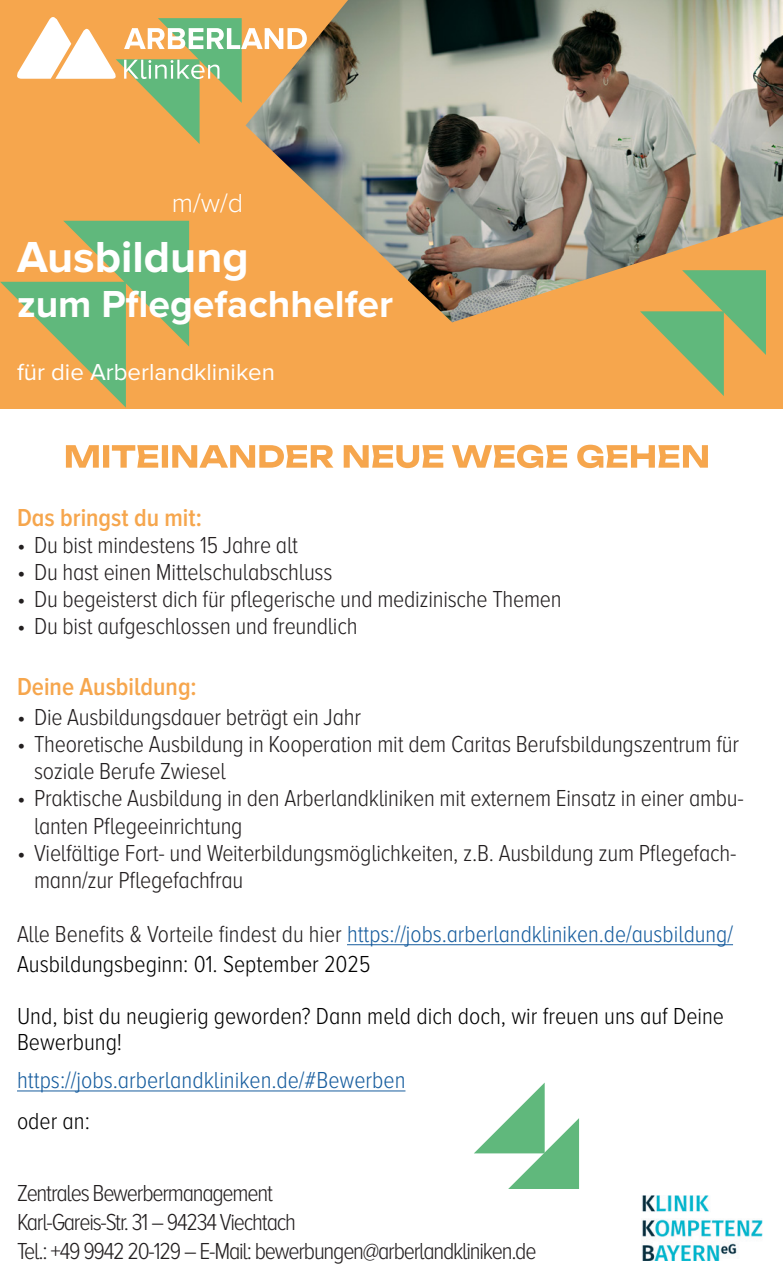
<style>
.page{position:relative;width:783px;height:1276px;background:#fff}
.page>*{position:absolute;margin:0;border:0;box-sizing:border-box;transform-origin:0 0}
.t1{font:700 45px "Proxima Nova";color:#fff}
.t2{font:700 39px "Proxima Nova";color:#fff}
.t3{font:300 27px "Proxima Nova";color:#fff}
.t4{font:600 25.5px "Proxima Nova A Cond";color:#f6a64d}
.t5{font:300 24px/27px "Proxima Nova A Cond";letter-spacing:-.01em;color:#231f20}
.t6{font:300 24px/30.6px "Proxima Nova A Cond";color:#175d9e}
.t7{font:300 24px/28.8px "Proxima Nova A Cond";letter-spacing:-.05em;color:#231f20}
.t8{font:300 24px/25.8px "Proxima Nova A Cond";color:#000}
.t9{font:24px "Proxima Nova";color:#fff}
.s1{color:#231f20}
.s2{color:#000}
</style>
<div class="page">
<div style="left:0;top:0;width:782px;height:408px;background:#f6a64d"></div>
<img style="left:642px;top:1195px;width:121px;height:65px">
<hr style="left:347px;top:944px;width:385px;height:1px;background:#175d9e">
<hr style="left:17px;top:1090px;width:388px;height:1px;background:#175d9e">
<img style="left:265px;top:0;width:517px;height:322px">
<svg style="left:17px;top:13px;width:290px;height:131px"></svg>
<svg style="left:0;top:221px;width:189px;height:186px"></svg>
<svg style="left:474px;top:1082px;width:105px;height:107px"></svg>
<svg style="left:639px;top:270px;width:126px;height:126px"></svg>
<svg style="left:66px;top:445px;width:641px;height:23px"></svg>
<p class="t3" style="left:172px;top:187px;width:73px">m/w/d</p>
<h1 class="t1" style="left:17px;top:231px;width:233px">Ausbildung</h1>
<h2 class="t2" style="left:17px;top:282px;width:377px">zum Pflegefachhelfer</h2>
<p class="t9" style="left:17px;top:358px;width:259px">für die Arberlandkliniken</p>
<p class="t4" style="left:17px;top:504px;width:186px">Das bringst du mit:</p>
<p class="t5" style="left:17px;top:531px;width:282px">• Du bist mindestens 15 Jahre alt</p>
<p class="t5" style="left:17px;top:558px;width:317px">• Du hast einen Mittelschulabschluss</p>
<p class="t5" style="left:17px;top:585px;width:546px">• Du begeisterst dich für pflegerische und medizinische Themen</p>
<p class="t5" style="left:17px;top:612px;width:342px">• Du bist aufgeschlossen und freundlich</p>
<p class="t4" style="left:17px;top:673px;width:181px">Deine Ausbildung:</p>
<p class="t5" style="left:17px;top:704px;width:345px">• Die Ausbildungsdauer beträgt ein Jahr</p>
<p class="t5" style="left:34px;top:731px;width:706px;text-indent:-17px">• Theoretische Ausbildung in Kooperation mit dem Caritas Berufsbildungszentrum für soziale Berufe Zwiesel</p>
<p class="t5" style="left:34px;top:785px;width:711px;text-indent:-17px">• Praktische Ausbildung in den Arberlandkliniken mit externem Einsatz in einer ambu&shy;lanten Pflegeeinrichtung</p>
<p class="t5" style="left:34px;top:839px;width:703px;text-indent:-17px">• Vielfältige Fort- und Weiterbildungsmöglichkeiten, z.B. Ausbildung zum Pflegefach&shy;mann/zur Pflegefachfrau</p>
<p class="t6" style="left:17px;top:918px;width:717px"><span class="s1">Alle Benefits &amp; Vorteile findest du hier</span> https://jobs.arberlandkliniken.de/ausbildung/<br><span class="s2">Ausbildungsbeginn: 01. September 2025</span></p>
<p class="t8" style="left:17px;top:1003px;width:708px">Und, bist du neugierig geworden? Dann meld dich doch, wir freuen uns auf Deine<br>Bewerbung!</p>
<p class="t6" style="left:17px;top:1064px;width:390px">https://jobs.arberlandkliniken.de/#Bewerben</p>
<p class="t8" style="left:17px;top:1107px;width:74px">oder an:</p>
<p class="t7" style="left:17px;top:1178px;width:521px">Zentrales Bewerbermanagement<br>Karl-Gareis-Str. 31 – 94234 Viechtach<br>Tel.: +49 9942 20-129 – E-Mail: bewerbungen@arberlandkliniken.de</p>
</div>
